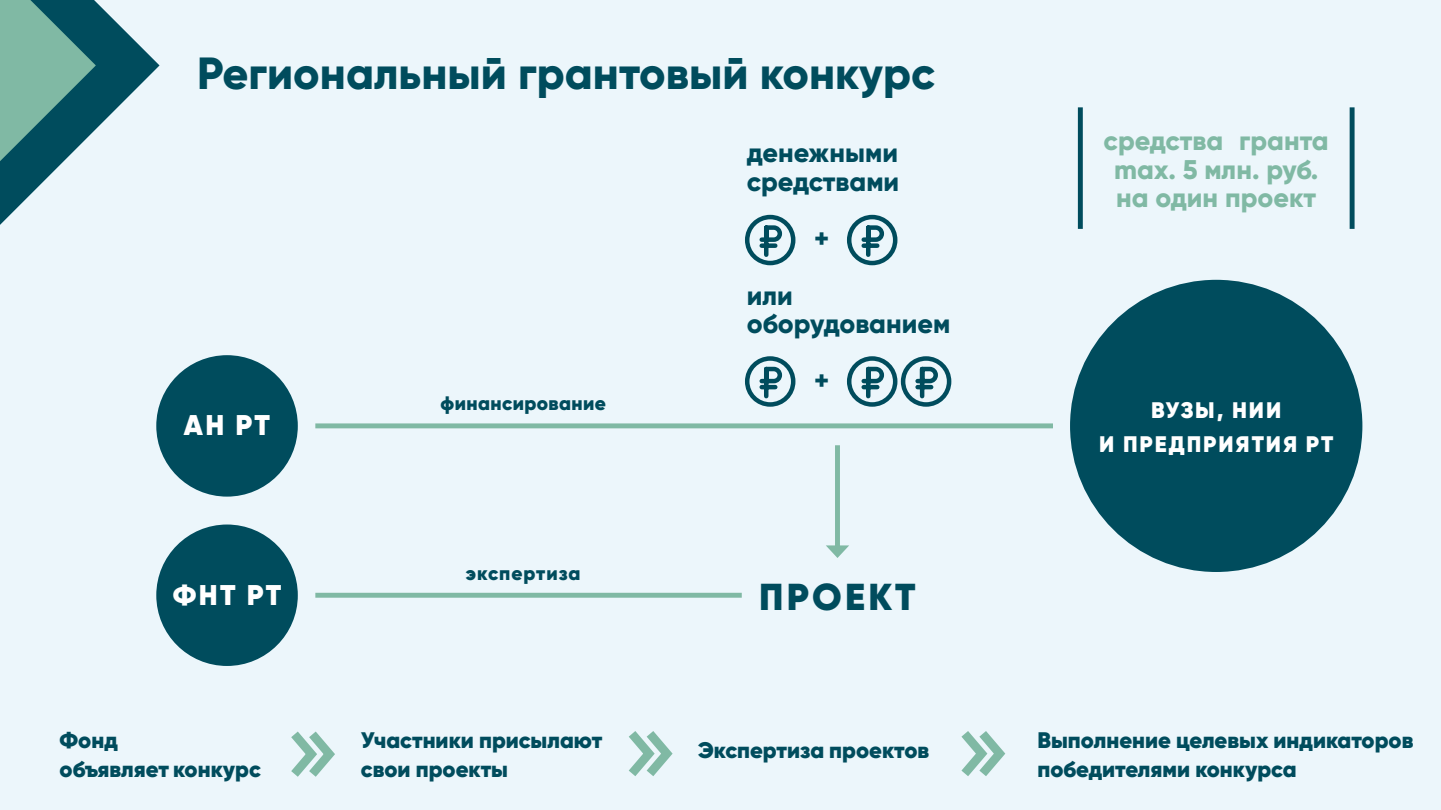
<style>
.page{position:relative;width:1441px;height:810px;background:#fff}
.page>*{position:absolute;margin:0;border:0;box-sizing:border-box;transform-origin:0 0}
.t1{font:800 45px "Gilroy";color:#004c5d}
.t2{font:900 37.5px "Gilroy";letter-spacing:.085em;color:#004c5d}
.t3{font:900 28.5px "Gilroy";letter-spacing:.085em;color:#fff}
.t4{font:800 27px "Gilroy";color:#80b9a4}
.t5{font:800 27px/28.5px "Gilroy";color:#004c5d}
.t6{font:900 22.5px/28.5px "Gilroy";color:#004c5d}
.t7{font:900 22.5px "Gilroy";letter-spacing:.085em;color:#fff}
.t8{font:900 19.5px "Gilroy";letter-spacing:.02em;color:#004c5d}
.t9{font:900 19.5px "Gilroy";letter-spacing:.05em;color:#004c5d}
</style>
<div class="page">
<div style="left:0;top:0;width:1440px;height:810px;background:#ecf6fb"></div>
<svg style="left:0;top:0;width:190px;height:436px"></svg>
<div style="left:1069px;top:280px;width:293px;height:292px;background:#004c5d;border-radius:50%"></div>
<hr style="left:835px;top:445px;width:4px;height:105px;background:#80b9a4">
<svg style="left:826px;top:545px;width:23px;height:13px"></svg>
<svg style="left:291px;top:731px;width:44px;height:46px"></svg>
<svg style="left:629px;top:731px;width:44px;height:45px"></svg>
<svg style="left:961px;top:731px;width:45px;height:45px"></svg>
<div style="left:745px;top:215px;width:50px;height:50px;border:4px solid #004c5d;border-radius:50%"></div>
<svg style="left:757px;top:223px;width:27px;height:36px"></svg>
<div style="left:745px;top:356px;width:50px;height:51px;border:4px solid #004c5d;border-radius:50%"></div>
<svg style="left:757px;top:365px;width:27px;height:36px"></svg>
<div style="left:846px;top:215px;width:51px;height:50px;border:4px solid #004c5d;border-radius:50%"></div>
<svg style="left:859px;top:223px;width:27px;height:36px"></svg>
<div style="left:846px;top:356px;width:51px;height:51px;border:4px solid #004c5d;border-radius:50%"></div>
<svg style="left:859px;top:365px;width:27px;height:36px"></svg>
<div style="left:900px;top:356px;width:51px;height:51px;border:4px solid #004c5d;border-radius:50%"></div>
<svg style="left:913px;top:365px;width:27px;height:36px"></svg>
<div style="left:156px;top:355px;width:142px;height:142px;background:#004c5d;border-radius:50%"></div>
<div style="left:156px;top:525px;width:142px;height:141px;background:#004c5d;border-radius:50%"></div>
<div style="left:315px;top:423px;width:737px;height:5px;background:#80b9a4"></div>
<div style="left:315px;top:593px;width:426px;height:5px;background:#80b9a4"></div>
<div style="left:1077px;top:107px;width:5px;height:122px;background:#004c5d"></div>
<div style="left:1349px;top:107px;width:5px;height:122px;background:#004c5d"></div>
<p class="t1" style="left:197px;top:45px;width:739px">Региональный грантовый конкурс</p>
<p class="t5" style="left:746px;top:138px;width:154px">денежными средствами</p>
<p class="t5" style="left:814px;top:224px;width:17px">+</p>
<p class="t3" style="left:184px;top:407px;width:88px">АН РТ</p>
<p class="t3" style="left:173px;top:576px;width:110px">ФНТ РТ</p>
<p class="t8" style="left:440px;top:391px;width:167px">финансирование</p>
<p class="t9" style="left:466px;top:560px;width:116px">экспертиза</p>
<p class="t5" style="left:746px;top:281px;width:48px">или</p>
<p class="t5" style="left:746px;top:309px;width:205px">оборудованием</p>
<p class="t5" style="left:814px;top:366px;width:17px">+</p>
<p class="t2" style="left:759px;top:573px;width:158px">ПРОЕКТ</p>
<p class="t4" style="left:1103px;top:124px;width:226px">средства гранта</p>
<p class="t4" style="left:1114px;top:152px;width:205px">max. 5 млн. руб.</p>
<p class="t4" style="left:1115px;top:181px;width:202px">на один проект</p>
<p class="t7" style="left:1150px;top:396px;width:132px">ВУЗЫ, НИИ</p>
<p class="t7" style="left:1098px;top:430px;width:236px">И ПРЕДПРИЯТИЯ РТ</p>
<p class="t6" style="left:60px;top:726px;width:60px">Фонд</p>
<p class="t6" style="left:60px;top:755px;width:203px">объявляет конкурс</p>
<p class="t6" style="left:361px;top:726px;width:243px">Участники присылают свои проекты</p>
<p class="t6" style="left:697px;top:736px;width:233px">Экспертиза проектов</p>
<p class="t6" style="left:1037px;top:726px;width:377px">Выполнение целевых индикаторов победителями конкурса</p>
</div>
